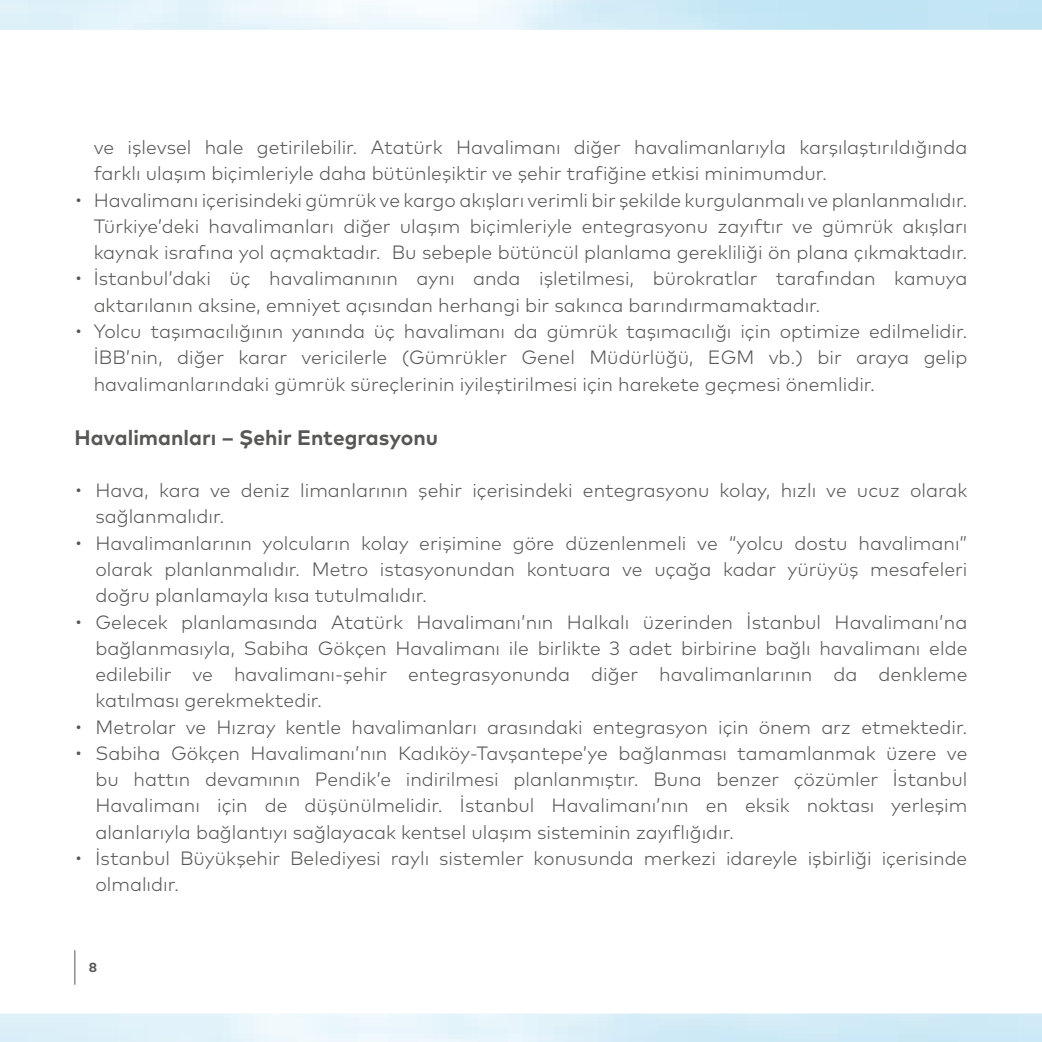
<style>
.page{position:relative;width:1042px;height:1042px;background:#fff}
.page>*{position:absolute;margin:0;border:0;box-sizing:border-box;transform-origin:0 0}
.t1{font:700 21px "Mark Pro";color:#575756}
.t2{font:300 19.25px/26.2px "Mark Pro";color:#575756;text-align:justify}
.t3{font:700 13.12px "Mark Pro";color:#575756}
</style>
<div class="page">
<hr style="left:74px;top:950px;width:1px;height:34px;background:#575756">
<svg style="left:0;top:0;width:1042px;height:30px"></svg>
<svg style="left:0;top:1013px;width:1042px;height:29px;background:#dcf0f8"></svg>
<p class="t2" style="left:94px;top:133px;width:875px">ve işlevsel hale getirilebilir. Atatürk Havalimanı diğer havalimanlarıyla karşılaştırıldığında farklı ulaşım biçimleriyle daha bütünleşiktir ve şehir trafiğine etkisi minimumdur.</p>
<p class="t2" style="left:94px;top:185px;width:875px;text-indent:-19px">• Havalimanı içerisindeki gümrük ve kargo akışları verimli bir şekilde kurgulanmalı ve planlanmalıdır.<br>Türkiye’deki havalimanları diğer ulaşım biçimleriyle entegrasyonu zayıftır ve gümrük akışları kaynak israfına yol açmaktadır. Bu sebeple bütüncül planlama gerekliliği ön plana çıkmaktadır.</p>
<p class="t2" style="left:94px;top:264px;width:875px;text-indent:-19px">• İstanbul’daki üç havalimanının aynı anda işletilmesi, bürokratlar tarafından kamuya aktarılanın aksine, emniyet açısından herhangi bir sakınca barındırmamaktadır.</p>
<p class="t2" style="left:94px;top:316px;width:875px;text-indent:-19px">• Yolcu taşımacılığının yanında üç havalimanı da gümrük taşımacılığı için optimize edilmelidir.<br>İBB’nin, diğer karar vericilerle (Gümrükler Genel Müdürlüğü, EGM vb.) bir araya gelip havalimanlarındaki gümrük süreçlerinin iyileştirilmesi için harekete geçmesi önemlidir.</p>
<p class="t1" style="left:74px;top:421px;width:365px">Havalimanları – Şehir Entegrasyonu</p>
<p class="t2" style="left:95px;top:476px;width:873px;text-indent:-21px">• Hava, kara ve deniz limanlarının şehir içerisindeki entegrasyonu kolay, hızlı ve ucuz olarak sağlanmalıdır.</p>
<p class="t2" style="left:95px;top:528px;width:873px;text-indent:-21px">• Havalimanlarının yolcuların kolay erişimine göre düzenlenmeli ve “yolcu dostu havalimanı” olarak planlanmalıdır. Metro istasyonundan kontuara ve uçağa kadar yürüyüş mesafeleri doğru planlamayla kısa tutulmalıdır.</p>
<p class="t2" style="left:95px;top:607px;width:873px;text-indent:-21px">• Gelecek planlamasında Atatürk Havalimanı’nın Halkalı üzerinden İstanbul Havalimanı’na bağlanmasıyla, Sabiha Gökçen Havalimanı ile birlikte 3 adet birbirine bağlı havalimanı elde edilebilir ve havalimanı-şehir entegrasyonunda diğer havalimanlarının da denkleme katılması gerekmektedir.</p>
<p class="t2" style="left:74px;top:712px;width:894px">• Metrolar ve Hızray kentle havalimanları arasındaki entegrasyon için önem arz etmektedir.</p>
<p class="t2" style="left:95px;top:738px;width:873px;text-indent:-21px">• Sabiha Gökçen Havalimanı’nın Kadıköy-Tavşantepe’ye bağlanması tamamlanmak üzere ve bu hattın devamının Pendik’e indirilmesi planlanmıştır. Buna benzer çözümler İstanbul Havalimanı için de düşünülmelidir. İstanbul Havalimanı’nın en eksik noktası yerleşim alanlarıyla bağlantıyı sağlayacak kentsel ulaşım sisteminin zayıflığıdır.</p>
<p class="t2" style="left:95px;top:843px;width:873px;text-indent:-21px">• İstanbul Büyükşehir Belediyesi raylı sistemler konusunda merkezi idareyle işbirliği içerisinde olmalıdır.</p>
<p class="t3" style="left:89px;top:957px;width:10px">8</p>
</div>
